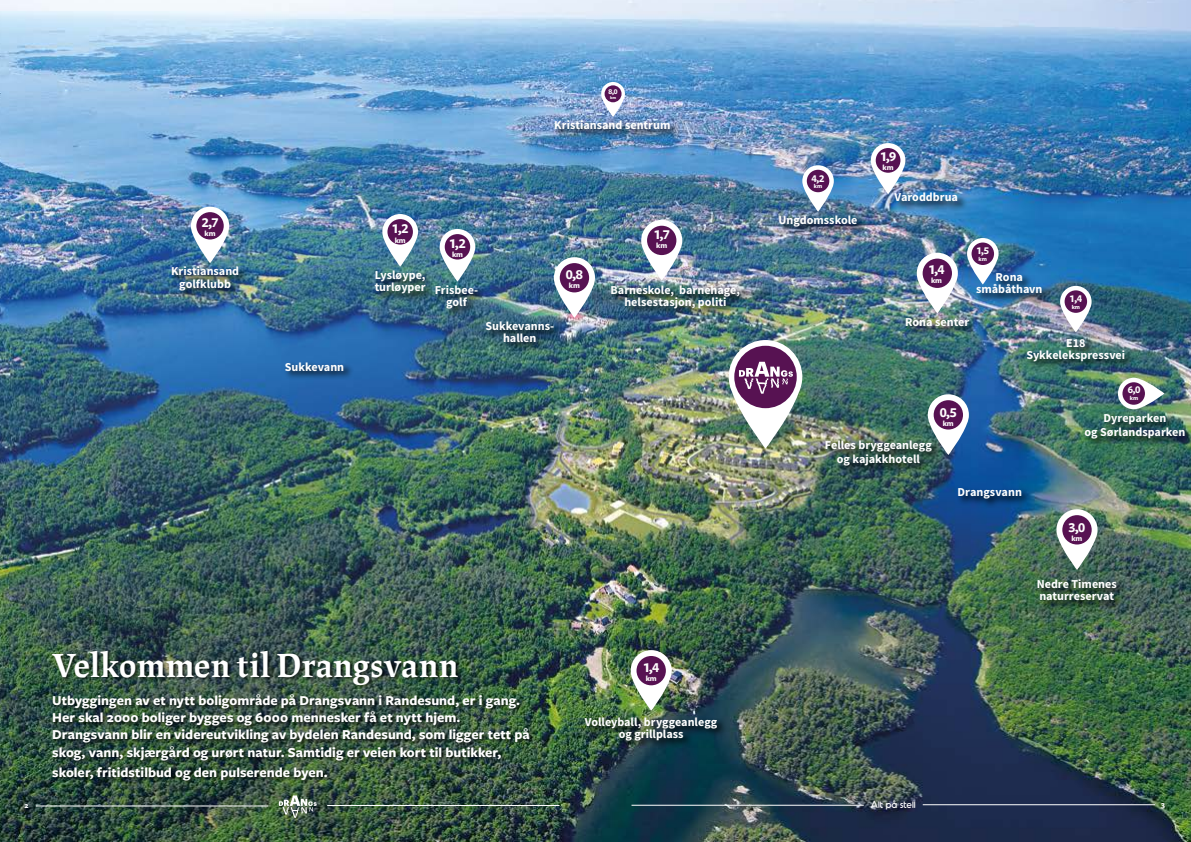
<style>
.page{position:relative;width:1191px;height:842px;background:#fff}
.page>*{position:absolute;margin:0;border:0;box-sizing:border-box;transform-origin:0 0}
.t1{font:700 34.3px "Lapture Display";color:#fff}
.t2{font:700 14.1px/17.2px "Freight Sans Pro";color:#fff}
.t3{font:700 12.1px/12.1px "Source Sans Pro";color:#fff;text-align:center}
.t4{font:700 10.7px "Freight Sans Pro";color:#fff}
.t5{font:10px "Oduda";color:#fff}
.t6{font:700 8.1px "Freight Sans Pro";letter-spacing:-.025em;color:#fff}
.t7{font:700 8px "Freight Sans Pro";color:#fff}
.t8{font:700 7.6px "Freight Sans Pro";color:#fff}
.t9{font:700 6.1px "Freight Sans Pro";letter-spacing:-.015em;color:#fff}
.t10{font:700 4.3px "Freight Sans Pro";color:#fff}
</style>
<div class="page">
<img style="left:0;top:0;width:1191px;height:842px">
<div style="left:553px;top:118px;width:126px;height:21px;background:#000;opacity:.97"></div>
<svg style="left:595px;top:284px;width:176px;height:23px"></svg>
<div style="left:893px;top:191px;width:74px;height:20px;background:#000;opacity:.97"></div>
<div style="left:609px;top:283px;width:140px;height:35px;background:#000;opacity:.97"></div>
<div style="left:974px;top:271px;width:77px;height:32px;background:#000;opacity:.97"></div>
<div style="left:169px;top:265px;width:80px;height:35px;background:#000;opacity:.97"></div>
<div style="left:284px;top:360px;width:69px;height:20px;background:#000;opacity:.97"></div>
<div style="left:484px;top:319px;width:79px;height:33px;background:#000;opacity:.97"></div>
<div style="left:956px;top:486px;width:75px;height:23px;background:#000;opacity:.97"></div>
<div style="left:1035px;top:577px;width:91px;height:33px;background:#000;opacity:.97"></div>
<div style="left:903px;top:316px;width:76px;height:19px;background:#000;opacity:.97"></div>
<svg style="left:601px;top:82px;width:24px;height:35px"></svg>
<div style="left:604px;top:85px;width:17px;height:17px;background:#571252;border-radius:50%"></div>
<svg style="left:870px;top:143px;width:35px;height:51px"></svg>
<div style="left:875px;top:148px;width:25px;height:25px;background:#571252;border-radius:50%"></div>
<img style="left:554px;top:257px;width:41px;height:61px">
<div style="left:560px;top:263px;width:29px;height:29px;background:#571252;border-radius:50%"></div>
<img style="left:641px;top:220px;width:41px;height:60px">
<div style="left:647px;top:226px;width:29px;height:29px;background:#571252;border-radius:50%"></div>
<svg style="left:191px;top:207px;width:38px;height:56px"></svg>
<div style="left:196px;top:212px;width:28px;height:27px;background:#571252;border-radius:50%"></div>
<svg style="left:1056px;top:509px;width:41px;height:61px"></svg>
<div style="left:1062px;top:515px;width:29px;height:29px;background:#571252;border-radius:50%"></div>
<img style="left:916px;top:253px;width:42px;height:60px">
<div style="left:922px;top:259px;width:30px;height:29px;background:#571252;border-radius:50%"></div>
<svg style="left:967px;top:238px;width:31px;height:46px"></svg>
<div style="left:971px;top:242px;width:23px;height:23px;background:#571252;border-radius:50%"></div>
<div style="left:777px;top:213px;width:90px;height:23px;background:#000;opacity:.97"></div>
<svg style="left:382px;top:214px;width:36px;height:53px"></svg>
<div style="left:387px;top:219px;width:26px;height:26px;background:#571252;border-radius:50%"></div>
<div style="left:373px;top:269px;width:62px;height:35px;background:#000;opacity:.97"></div>
<svg style="left:439px;top:229px;width:36px;height:53px"></svg>
<div style="left:445px;top:234px;width:25px;height:26px;background:#571252;border-radius:50%"></div>
<div style="left:433px;top:283px;width:54px;height:35px;background:#000;opacity:.97"></div>
<svg style="left:1060px;top:286px;width:31px;height:46px"></svg>
<div style="left:1064px;top:290px;width:23px;height:23px;background:#571252;border-radius:50%"></div>
<div style="left:1025px;top:337px;width:109px;height:35px;background:#000;opacity:.97"></div>
<div style="left:583px;top:715px;width:144px;height:35px;background:#000;opacity:.97"></div>
<img style="left:630px;top:650px;width:42px;height:61px">
<div style="left:636px;top:656px;width:30px;height:29px;background:#571252;border-radius:50%"></div>
<div style="left:823px;top:439px;width:118px;height:37px;background:#000;opacity:.97"></div>
<svg style="left:927px;top:394px;width:42px;height:61px"></svg>
<div style="left:933px;top:400px;width:30px;height:29px;background:#571252;border-radius:50%"></div>
<img style="left:728px;top:340px;width:74px;height:109px">
<svg style="left:802px;top:165px;width:32px;height:47px"></svg>
<div style="left:807px;top:170px;width:22px;height:22px;background:#571252;border-radius:50%"></div>
<div style="left:1083px;top:411px;width:108px;height:37px;background:#000;opacity:.97"></div>
<svg style="left:1118px;top:378px;width:46px;height:31px"></svg>
<div style="left:1122px;top:382px;width:23px;height:23px;background:#571252;border-radius:50%"></div>
<div style="left:51px;top:650px;width:483px;height:135px;background:#000;opacity:.77"></div>
<hr style="left:922px;top:804px;width:233px;height:1px;background:#fff">
<hr style="left:631px;top:805px;width:232px;height:1px;background:#fff">
<svg style="left:279px;top:795px;width:38px;height:23px"></svg>
<hr style="left:327px;top:805px;width:232px;height:1px;background:#fff">
<hr style="left:36px;top:806px;width:232px;height:1px;background:#fff">
<p class="t8" style="left:608px;top:86px;width:11px">8,0</p>
<p class="t10" style="left:610px;top:94px;width:7px">km</p>
<p class="t2" style="left:202px;top:213px;width:18px">2,7</p>
<p class="t6" style="left:205px;top:228px;width:12px">km</p>
<p class="t3" style="left:171px;top:266px;width:70px">Kristiansand golfklubb</p>
<p class="t3" style="left:285px;top:361px;width:61px">Sukkevann</p>
<p class="t2" style="left:392px;top:220px;width:18px">1,2</p>
<p class="t6" style="left:395px;top:234px;width:12px">km</p>
<p class="t3" style="left:375px;top:270px;width:53px;text-align:left">Lysløype, turløyper</p>
<p class="t3" style="left:554px;top:119px;width:118px">Kristiansand sentrum</p>
<p class="t4" style="left:811px;top:171px;width:15px">4,2</p>
<p class="t9" style="left:814px;top:182px;width:10px">km</p>
<p class="t3" style="left:778px;top:214px;width:80px">Ungdomsskole</p>
<p class="t2" style="left:880px;top:147px;width:17px">1,9</p>
<p class="t6" style="left:882px;top:162px;width:12px">km</p>
<p class="t3" style="left:894px;top:192px;width:65px">Varoddbrua</p>
<p class="t2" style="left:653px;top:225px;width:18px">1,7</p>
<p class="t6" style="left:656px;top:240px;width:12px">km</p>
<p class="t2" style="left:449px;top:234px;width:18px">1,2</p>
<p class="t6" style="left:452px;top:249px;width:12px">km</p>
<p class="t3" style="left:435px;top:284px;width:45px">Frisbee&shy;golf</p>
<p class="t4" style="left:1069px;top:291px;width:14px">1,4</p>
<p class="t9" style="left:1071px;top:303px;width:10px">km</p>
<p class="t3" style="left:1026px;top:337px;width:100px">E18<br>Sykkelekspressvei</p>
<p class="t4" style="left:976px;top:243px;width:14px">1,5</p>
<p class="t9" style="left:978px;top:255px;width:10px">km</p>
<p class="t2" style="left:928px;top:260px;width:18px">1,4</p>
<p class="t6" style="left:931px;top:275px;width:12px">km</p>
<p class="t2" style="left:566px;top:265px;width:18px">0,8</p>
<p class="t6" style="left:569px;top:280px;width:12px">km</p>
<p class="t3" style="left:976px;top:272px;width:68px">Rona småbåthavn</p>
<p class="t3" style="left:610px;top:284px;width:131px">Barneskole, barnehage, helsestasjon, politi</p>
<p class="t3" style="left:905px;top:316px;width:66px">Rona senter</p>
<p class="t3" style="left:485px;top:320px;width:70px">Sukkevanns&shy;hallen</p>
<p class="t3" style="left:825px;top:439px;width:108px;line-height:14.1px">Felles bryggeanlegg og kajakkhotell</p>
<p class="t2" style="left:939px;top:403px;width:19px">0,5</p>
<p class="t6" style="left:943px;top:417px;width:12px">km</p>
<p class="t3" style="left:957px;top:487px;width:66px">Drangsvann</p>
<p class="t4" style="left:1127px;top:382px;width:14px">6,0</p>
<p class="t9" style="left:1130px;top:394px;width:10px">km</p>
<p class="t3" style="left:1084px;top:411px;width:102px;line-height:14.1px">Dyreparken<br>og Sørlandsparken</p>
<p class="t2" style="left:1068px;top:518px;width:18px">3,0</p>
<p class="t6" style="left:1071px;top:532px;width:12px">km</p>
<p class="t3" style="left:1036px;top:578px;width:82px;text-align:left">Nedre Timenes naturreservat</p>
<h1 class="t1" style="left:52px;top:644px;width:407px">Velkommen til Drangsvann</h1>
<p class="t2" style="left:52px;top:691px;width:479px">Utbyggingen av et nytt boligområde på Drangsvann i Randesund, er i gang.<br>Her skal 2000 boliger bygges og 6000 mennesker få et nytt hjem.<br>Drangsvann blir en videreutvikling av bydelen Randesund, som ligger tett på skog, vann, skjærgård og urørt natur. Samtidig er veien kort til butikker,</p>
<p class="t2" style="left:52px;top:763px;width:277px">skoler, fritidstilbud og den pulserende byen.</p>
<p class="t2" style="left:643px;top:659px;width:18px">1,4</p>
<p class="t6" style="left:645px;top:673px;width:12px">km</p>
<p class="t3" style="left:585px;top:716px;width:134px">Volleyball, bryggeanlegg og grillplass</p>
<p class="t7" style="left:25px;top:800px;width:5px">2</p>
<p class="t5" style="left:871px;top:798px;width:46px">Alt på stell</p>
<p class="t7" style="left:1161px;top:799px;width:5px">3</p>
</div>
